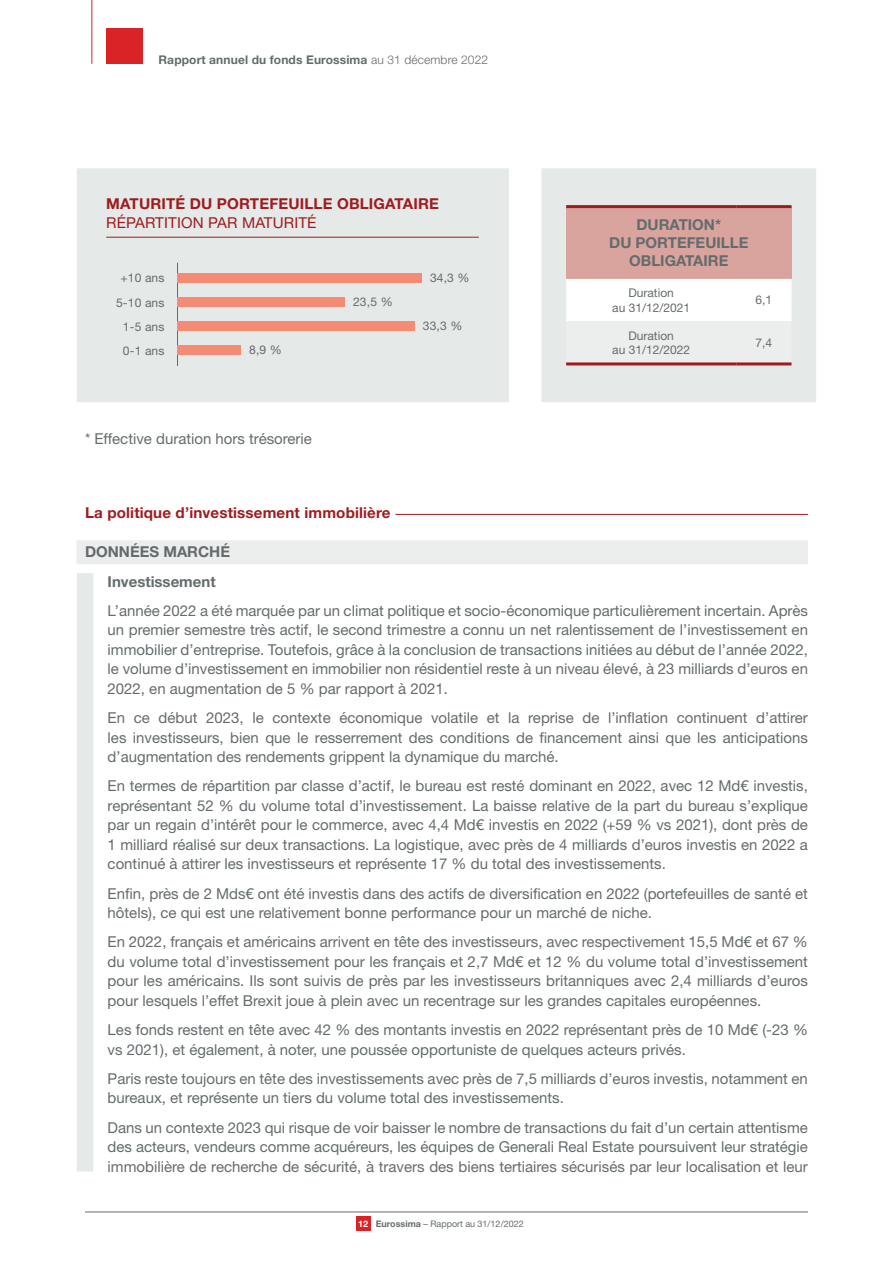
<style>
.page{position:relative;width:893px;height:1263px;background:#fff}
.page>*{position:absolute;margin:0;border:0;box-sizing:border-box;transform-origin:0 0}
.t1{font:15px/19.5px "Helvetica Neue LT Std";color:#656b6d;text-align:justify}
.t2{font:700 15px "Helvetica Neue LT Std";letter-spacing:.01em;color:#9e1c1f}
.t3{font:700 15px/18px "Helvetica Neue LT Std";color:#656b6d;text-align:center}
.t4{font:15px "Helvetica Neue LT Std";letter-spacing:.01em;color:#9e1c1f}
.t5{font:12px/14.4px "Helvetica Neue LT Std";color:#656b6d;text-align:center}
.t6{font:700 12px "Helvetica Neue LT Std";letter-spacing:.01em;color:#656b6d}
.t7{font:9px "Helvetica Neue LT Std";color:#656b6d}
.s1{font-weight:300}
.s2{font-weight:700;color:#fff}
.s3{font-weight:700}
</style>
<div class="page">
<hr style="left:91px;top:0;width:1px;height:64px;background:#d92326">
<div style="left:106px;top:28px;width:37px;height:36px;background:#d92326"></div>
<div style="left:77px;top:168px;width:432px;height:234px;background:#e5e9e7"></div>
<div style="left:541px;top:168px;width:275px;height:234px;background:#e5e9e7"></div>
<hr style="left:177px;top:263px;width:1px;height:103px;background:#656b6d">
<hr style="left:106px;top:237px;width:373px;height:1px;background:#9e1c1f">
<div style="left:566px;top:207px;width:225px;height:72px;background:#d9a49e"></div>
<div style="left:566px;top:279px;width:225px;height:42px;background:#fff"></div>
<hr style="left:566px;top:205px;width:170px;height:3px;background:#9e1c1f">
<hr style="left:736px;top:205px;width:55px;height:3px;background:#9e1c1f">
<hr style="left:566px;top:362px;width:170px;height:3px;background:#9e1c1f">
<hr style="left:736px;top:362px;width:55px;height:3px;background:#9e1c1f">
<div style="left:177px;top:273px;width:244px;height:10px;background:#f58b74"></div>
<div style="left:177px;top:298px;width:168px;height:9px;background:#f58b74"></div>
<div style="left:177px;top:322px;width:237px;height:9px;background:#f58b74"></div>
<div style="left:177px;top:346px;width:64px;height:9px;background:#f58b74"></div>
<hr style="left:395px;top:514px;width:413px;height:1px;background:#9e1c1f">
<div style="left:77px;top:540px;width:731px;height:24px;background:#eceded"></div>
<div style="left:77px;top:573px;width:16px;height:598px;background:#e5e9e7"></div>
<div style="left:356px;top:1216px;width:15px;height:15px;background:#d92326"></div>
<hr style="left:85px;top:1211px;width:723px;height:1px;background:#656b6d">
<p class="t6" style="left:159px;top:52px;width:331px">Rapport annuel du fonds Eurossima <span class="s1">au 31 décembre 2022</span></p>
<p class="t2" style="left:106px;top:194px;width:334px">MATURITÉ DU PORTEFEUILLE OBLIGATAIRE</p>
<p class="t4" style="left:106px;top:214px;width:212px">RÉPARTITION PAR MATURITÉ</p>
<p class="t3" style="left:609px;top:215px;width:141px">DURATION*<br>DU PORTEFEUILLE<br>OBLIGATAIRE</p>
<p class="t5" style="left:612px;top:286px;width:79px">Duration<br>au 31/12/2021</p>
<p class="t5" style="left:755px;top:293px;width:18px">6,1</p>
<p class="t5" style="left:612px;top:328px;width:79px">Duration<br>au 31/12/2022</p>
<p class="t5" style="left:755px;top:335px;width:18px">7,4</p>
<p class="t5" style="left:430px;top:270px;width:41px">34,3 %</p>
<p class="t5" style="left:120px;top:271px;width:46px">+10 ans</p>
<p class="t5" style="left:353px;top:294px;width:41px">23,5 %</p>
<p class="t5" style="left:116px;top:295px;width:50px">5-10 ans</p>
<p class="t5" style="left:423px;top:319px;width:41px">33,3 %</p>
<p class="t5" style="left:123px;top:319px;width:43px">1-5 ans</p>
<p class="t5" style="left:249px;top:343px;width:34px">8,9 %</p>
<p class="t5" style="left:123px;top:343px;width:43px">0-1 ans</p>
<p class="t1" style="left:85px;top:428px;width:228px">* Effective duration hors trésorerie</p>
<p class="t2" style="left:85px;top:504px;width:307px">La politique d’investissement immobilière</p>
<p class="t3" style="left:85px;top:537px;width:147px;line-height:29.2px">DONNÉES MARCHÉ<br>Investissement</p>
<p class="t1" style="left:108px;top:600px;width:702px">L’année 2022 a été marquée par un climat politique et socio-économique particulièrement incertain. Après un premier semestre très actif, le second trimestre a connu un net ralentissement de l’investissement en immobilier d’entreprise. Toutefois, grâce à la conclusion de transactions initiées au début de l’année 2022, le volume d’investissement en immobilier non résidentiel reste à un niveau élevé, à 23 milliards d’euros en 2022, en augmentation de 5 % par rapport à 2021.</p>
<p class="t1" style="left:108px;top:708px;width:702px">En ce début 2023, le contexte économique volatile et la reprise de l’inflation continuent d’attirer les investisseurs, bien que le resserrement des conditions de financement ainsi que les anticipations d’augmentation des rendements grippent la dynamique du marché.</p>
<p class="t1" style="left:108px;top:776px;width:702px">En termes de répartition par classe d’actif, le bureau est resté dominant en 2022, avec 12 Md€ investis, représentant 52 % du volume total d’investissement. La baisse relative de la part du bureau s’explique par un regain d’intérêt pour le commerce, avec 4,4 Md€ investis en 2022 (+59 % vs 2021), dont près de 1 milliard réalisé sur deux transactions. La logistique, avec près de 4 milliards d’euros investis en 2022 a continué à attirer les investisseurs et représente 17 % du total des investissements.</p>
<p class="t1" style="left:108px;top:883px;width:702px">Enfin, près de 2 Mds€ ont été investis dans des actifs de diversification en 2022 (portefeuilles de santé et hôtels), ce qui est une relativement bonne performance pour un marché de niche.</p>
<p class="t1" style="left:108px;top:932px;width:702px">En 2022, français et américains arrivent en tête des investisseurs, avec respectivement 15,5 Md€ et 67 % du volume total d’investissement pour les français et 2,7 Md€ et 12 % du volume total d’investissement pour les américains. Ils sont suivis de près par les investisseurs britanniques avec 2,4 milliards d’euros pour lesquels l’effet Brexit joue à plein avec un recentrage sur les grandes capitales européennes.</p>
<p class="t1" style="left:108px;top:1020px;width:702px">Les fonds restent en tête avec 42 % des montants investis en 2022 représentant près de 10 Md€ (-23 % vs 2021), et également, à noter, une poussée opportuniste de quelques acteurs privés.</p>
<p class="t1" style="left:108px;top:1068px;width:702px">Paris reste toujours en tête des investissements avec près de 7,5 milliards d’euros investis, notamment en bureaux, et représente un tiers du volume total des investissements.</p>
<p class="t1" style="left:108px;top:1117px;width:702px">Dans un contexte 2023 qui risque de voir baisser le nombre de transactions du fait d’un certain attentisme des acteurs, vendeurs comme acquéreurs, les équipes de Generali Real Estate poursuivent leur stratégie immobilière de recherche de sécurité, à travers des biens tertiaires sécurisés par leur localisation et leur</p>
<p class="t7" style="left:358px;top:1218px;width:167px"><span class="s2">12</span> <span class="s3">Eurossima</span> – Rapport au 31/12/2022</p>
</div>
